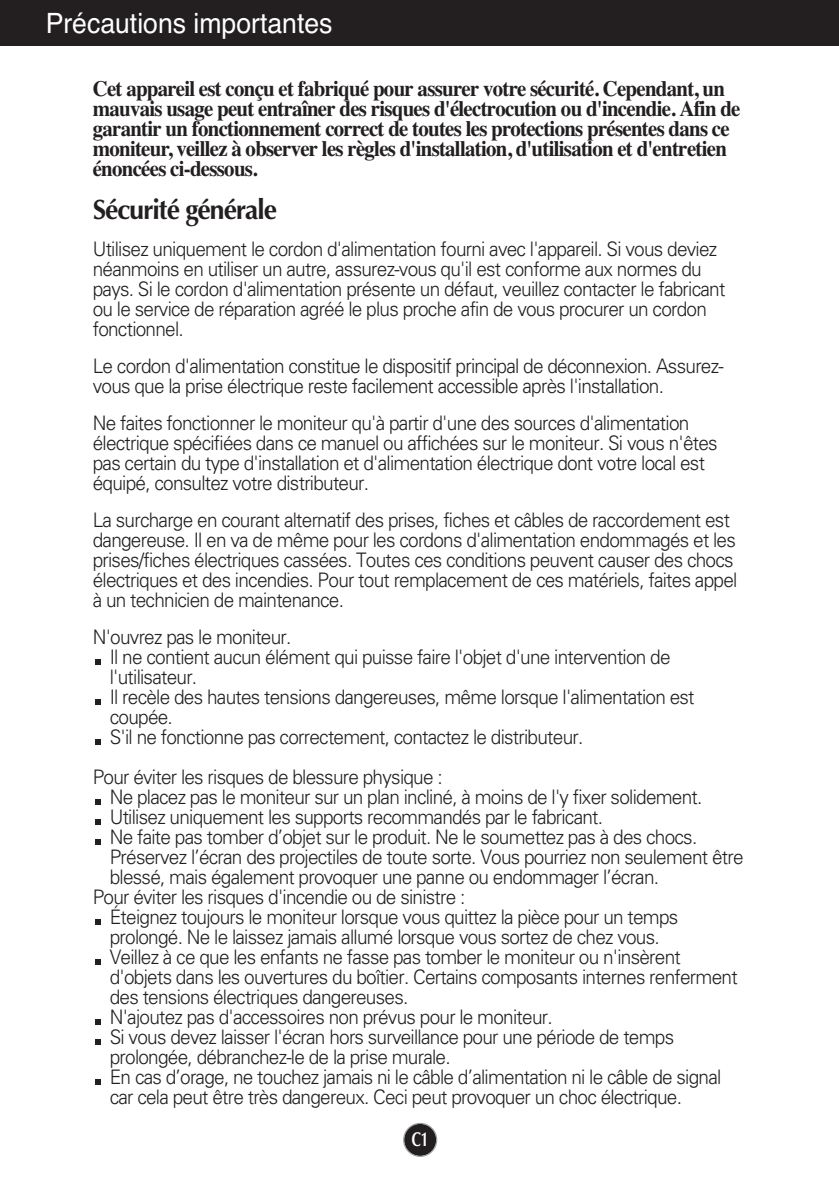
<style>
.page{position:relative;width:839px;height:1189px;background:#fff}
.page>*{position:absolute;margin:0;border:0;box-sizing:border-box;transform-origin:0 0}
.t1{font:28px "Helvetica";color:#fff;scale:.95 1}
.t2{font:700 28px "Optima";letter-spacing:-.04em;color:#231f20;scale:.95 1}
.t3{font:700 22px/20px "Times";letter-spacing:-.035em;color:#231f20;scale:.95 1}
.t4{font:300 20px/20px "Univers";letter-spacing:-.04em;color:#231f20;scale:.95 1}
.t5{font:700 20px "Optima";color:#fff;scale:.7 1}
</style>
<div class="page">
<div style="left:404px;top:1124px;width:32px;height:32px;background:#231f20;border-radius:50%"></div>
<div style="left:403px;top:1123px;width:34px;height:34px;border:1px solid #939598;border-radius:50%"></div>
<svg style="left:95px;top:1079px;width:5px;height:5px"></svg>
<svg style="left:95px;top:1039px;width:5px;height:5px"></svg>
<svg style="left:95px;top:1019px;width:5px;height:5px"></svg>
<svg style="left:95px;top:959px;width:5px;height:5px"></svg>
<svg style="left:95px;top:919px;width:5px;height:5px"></svg>
<svg style="left:95px;top:839px;width:5px;height:5px"></svg>
<svg style="left:95px;top:819px;width:5px;height:5px"></svg>
<svg style="left:95px;top:799px;width:5px;height:5px"></svg>
<svg style="left:95px;top:739px;width:5px;height:5px"></svg>
<svg style="left:95px;top:699px;width:5px;height:5px"></svg>
<svg style="left:95px;top:659px;width:5px;height:5px"></svg>
<div style="left:0;top:0;width:839px;height:45px;background:#231f20"></div>
<h1 class="t1" style="left:46px;top:13px;width:303px">Précautions importantes</h1>
<p class="t3" style="left:93px;top:81px;width:683px">Cet appareil est conçu et fabriqué pour assurer votre sécurité. Cependant, un mauvais usage peut entraîner des risques d'électrocution ou d'incendie. Afin de garantir un fonctionnement correct de toutes les protections présentes dans ce moniteur, veillez à observer les règles d'installation, d'utilisation et d'entretien énoncées ci-dessous.</p>
<h1 class="t2" style="left:93px;top:198px;width:196px">Sécurité générale</h1>
<p class="t4" style="left:93px;top:241px;width:667px">Utilisez uniquement le cordon d'alimentation fourni avec l'appareil. Si vous deviez néanmoins en utiliser un autre, assurez-vous qu'il est conforme aux normes du pays. Si le cordon d'alimentation présente un défaut, veuillez contacter le fabricant ou le service de réparation agréé le plus proche afin de vous procurer un cordon fonctionnel.</p>
<p class="t4" style="left:93px;top:358px;width:665px">Le cordon d'alimentation constitue le dispositif principal de déconnexion. Assurez&shy;vous que la prise électrique reste facilement accessible après l'installation.</p>
<p class="t4" style="left:93px;top:415px;width:659px">Ne faites fonctionner le moniteur qu'à partir d'une des sources d'alimentation électrique spécifiées dans ce manuel ou affichées sur le moniteur. Si vous n'êtes pas certain du type d'installation et d'alimentation électrique dont votre local est équipé, consultez votre distributeur.</p>
<p class="t4" style="left:93px;top:512px;width:680px">La surcharge en courant alternatif des prises, fiches et câbles de raccordement est dangereuse. Il en va de même pour les cordons d'alimentation endommagés et les prises/fiches électriques cassées. Toutes ces conditions peuvent causer des chocs électriques et des incendies. Pour tout remplacement de ces matériels, faites appel à un technicien de maintenance.</p>
<p class="t4" style="left:110px;top:629px;width:617px;text-indent:-17px">N'ouvrez pas le moniteur.<br>Il ne contient aucun élément qui puisse faire l'objet d'une intervention de l'utilisateur.<br>Il recèle des hautes tensions dangereuses, même lorsque l'alimentation est coupée.<br>S'il ne fonctionne pas correctement, contactez le distributeur.</p>
<p class="t4" style="left:93px;top:769px;width:370px">Pour éviter les risques de blessure physique :</p>
<p class="t4" style="left:110px;top:789px;width:625px">Ne placez pas le moniteur sur un plan incliné, à moins de l'y fixer solidement.</p>
<p class="t4" style="left:110px;top:809px;width:521px">Utilisez uniquement les supports recommandés par le fabricant.</p>
<p class="t4" style="left:110px;top:829px;width:620px">Ne faite pas tomber d’objet sur le produit. Ne le soumettez pas à des chocs.</p>
<p class="t4" style="left:110px;top:849px;width:668px">Préservez l’écran des projectiles de toute sorte. Vous pourriez non seulement être</p>
<p class="t4" style="left:110px;top:869px;width:580px">blessé, mais également provoquer une panne ou endommager l’écran.</p>
<p class="t4" style="left:93px;top:889px;width:394px">Pour éviter les risques d'incendie ou de sinistre :</p>
<p class="t4" style="left:110px;top:909px;width:600px">Éteignez toujours le moniteur lorsque vous quittez la pièce pour un temps</p>
<p class="t4" style="left:110px;top:929px;width:580px">prolongé. Ne le laissez jamais allumé lorsque vous sortez de chez vous.</p>
<p class="t4" style="left:110px;top:949px;width:602px">Veillez à ce que les enfants ne fasse pas tomber le moniteur ou n'insèrent</p>
<p class="t4" style="left:110px;top:969px;width:662px">d'objets dans les ouvertures du boîtier. Certains composants internes renferment</p>
<p class="t4" style="left:110px;top:989px;width:316px">des tensions électriques dangereuses.</p>
<p class="t4" style="left:110px;top:1009px;width:468px">N'ajoutez pas d'accessoires non prévus pour le moniteur.</p>
<p class="t4" style="left:110px;top:1029px;width:595px">Si vous devez laisser l'écran hors surveillance pour une période de temps</p>
<p class="t4" style="left:110px;top:1049px;width:360px">prolongée, débranchez-le de la prise murale.</p>
<p class="t4" style="left:110px;top:1069px;width:645px">En cas d’orage, ne touchez jamais ni le câble d’alimentation ni le câble de signal</p>
<p class="t4" style="left:110px;top:1089px;width:604px">car cela peut être très dangereux. Ceci peut provoquer un choc électrique.</p>
<p class="t5" style="left:412px;top:1131px;width:25px">C1</p>
</div>
